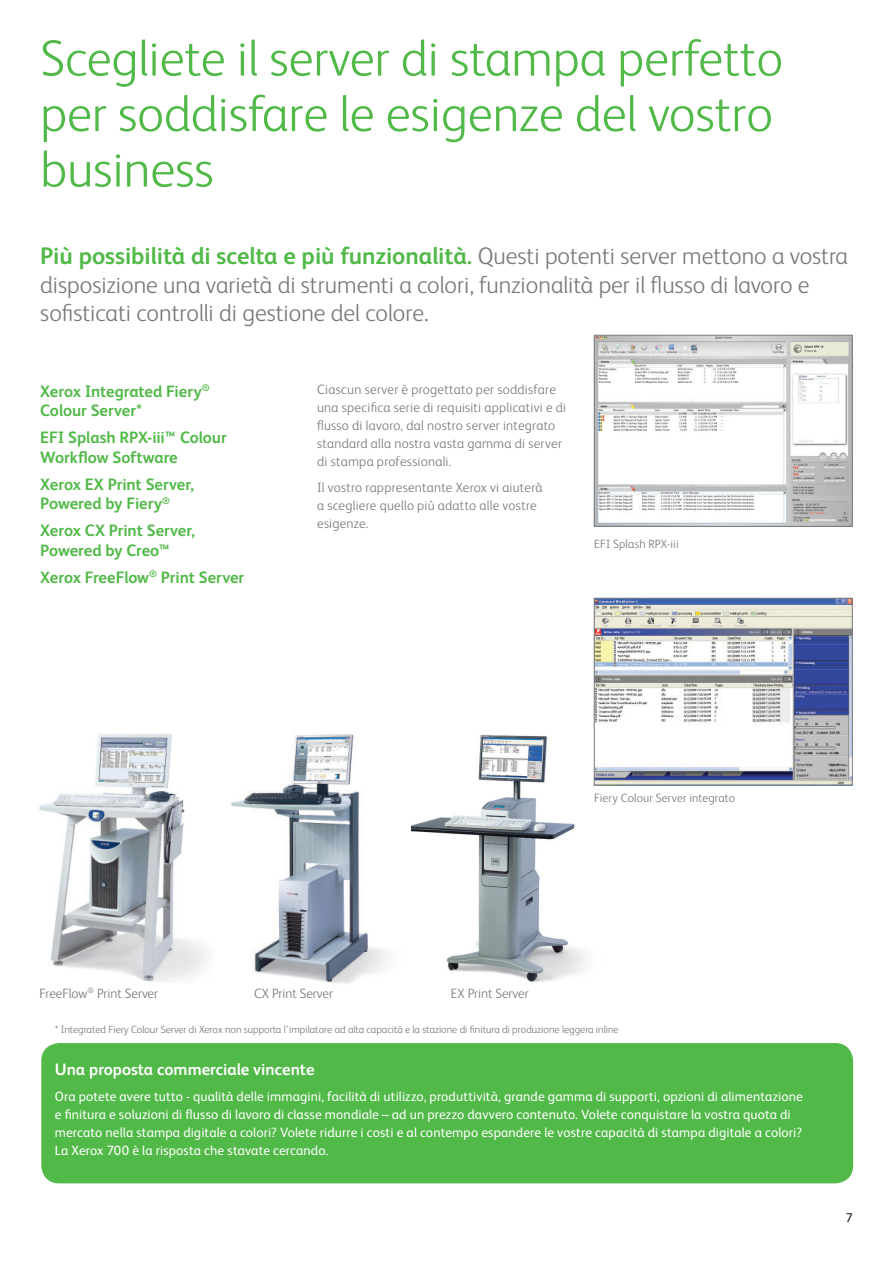
<style>
.page{position:relative;width:893px;height:1263px;background:#fff}
.page>*{position:absolute;margin:0;border:0;box-sizing:border-box;transform-origin:0 0}
.t1{font:300 51px/55.5px "Xerox Sans";color:#51b948}
.t2{font:300 24px/28.5px "Xerox Sans";color:#76787b}
.t3{font:700 16.5px/19.5px "Xerox Sans";letter-spacing:-.01em;color:#51b948}
.t4{font:700 16.5px "Xerox Sans";color:#fff}
.t5{font:13.5px/18px "Xerox Sans";letter-spacing:.01em;color:#fff}
.t6{font:300 13.5px/18px "Xerox Sans";letter-spacing:-.005em;color:#76787b}
.t7{font:12.75px "Xerox Sans";color:#231f20}
.t8{font:300 12px "Xerox Sans";letter-spacing:.015em;color:#76787b}
.t9{font:300 10.5px "Xerox Sans";color:#76787b}
.s1{font-weight:700;color:#51b948}
</style>
<div class="page">
<img style="left:411px;top:722px;width:183px;height:261px">
<img style="left:231px;top:734px;width:157px;height:250px">
<img style="left:39px;top:734px;width:168px;height:248px">
<img style="left:596px;top:600px;width:254px;height:184px">
<div style="left:594px;top:598px;width:258px;height:188px;border:1px solid #76787b"></div>
<img style="left:596px;top:337px;width:254px;height:188px">
<div style="left:594px;top:335px;width:258px;height:192px;border:1px solid #76787b"></div>
<div style="left:41px;top:1043px;width:812px;height:140px;background:#51b948;border-radius:18px"></div>
<h1 class="t1" style="left:40px;top:36px;width:744px">Scegliete il server di stampa perfetto per soddisfare le esigenze del vostro business</h1>
<h2 class="t2" style="left:40px;top:244px;width:809px"><span class="s1">Più possibilità di scelta e più funzionalità.</span> Questi potenti server mettono a vostra disposizione una varietà di strumenti a colori, funzionalità per il flusso di lavoro e sofisticati controlli di gestione del colore.</h2>
<p class="t3" style="left:40px;top:383px;width:171px">Xerox Integrated Fiery<sup>®<br></sup>Colour Server*</p>
<p class="t3" style="left:40px;top:429px;width:188px">EFI Splash RPX-iii™ Colour<br>Workflow Software</p>
<p class="t3" style="left:40px;top:476px;width:155px">Xerox EX Print Server,<br>Powered by Fiery<sup>®</sup></p>
<p class="t3" style="left:40px;top:523px;width:156px">Xerox CX Print Server,<br>Powered by Creo™</p>
<p class="t3" style="left:40px;top:569px;width:205px">Xerox FreeFlow<sup>®</sup> Print Server</p>
<p class="t6" style="left:317px;top:382px;width:250px">Ciascun server è progettato per soddisfare una specifica serie di requisiti applicativi e di flusso di lavoro, dal nostro server integrato standard alla nostra vasta gamma di server di stampa professionali.</p>
<p class="t6" style="left:317px;top:480px;width:227px">Il vostro rappresentante Xerox vi aiuterà a scegliere quello più adatto alle vostre esigenze.</p>
<p class="t8" style="left:594px;top:540px;width:86px">EFI Splash RPX-iii</p>
<p class="t8" style="left:594px;top:794px;width:142px">Fiery Colour Server integrato</p>
<p class="t6" style="left:39px;top:986px;width:120px">FreeFlow<sup>®</sup> Print Server</p>
<p class="t6" style="left:254px;top:986px;width:81px">CX Print Server</p>
<p class="t6" style="left:451px;top:986px;width:79px">EX Print Server</p>
<p class="t9" style="left:55px;top:1026px;width:565px">* Integrated Fiery Colour Server di Xerox non supporta l’impilatore ad alta capacità e la stazione di finitura di produzione leggera inline</p>
<p class="t4" style="left:55px;top:1064px;width:261px">Una proposta commerciale vincente</p>
<p class="t5" style="left:55px;top:1089px;width:749px">Ora potete avere tutto - qualità delle immagini, facilità di utilizzo, produttività, grande gamma di supporti, opzioni di alimentazione e finitura e soluzioni di flusso di lavoro di classe mondiale – ad un prezzo davvero contenuto. Volete conquistare la vostra quota di mercato nella stampa digitale a colori? Volete ridurre i costi e al contempo espandere le vostre capacità di stampa digitale a colori?<br>La Xerox 700 è la risposta che stavate cercando.</p>
<p class="t7" style="left:845px;top:1214px;width:9px">7</p>
</div>
